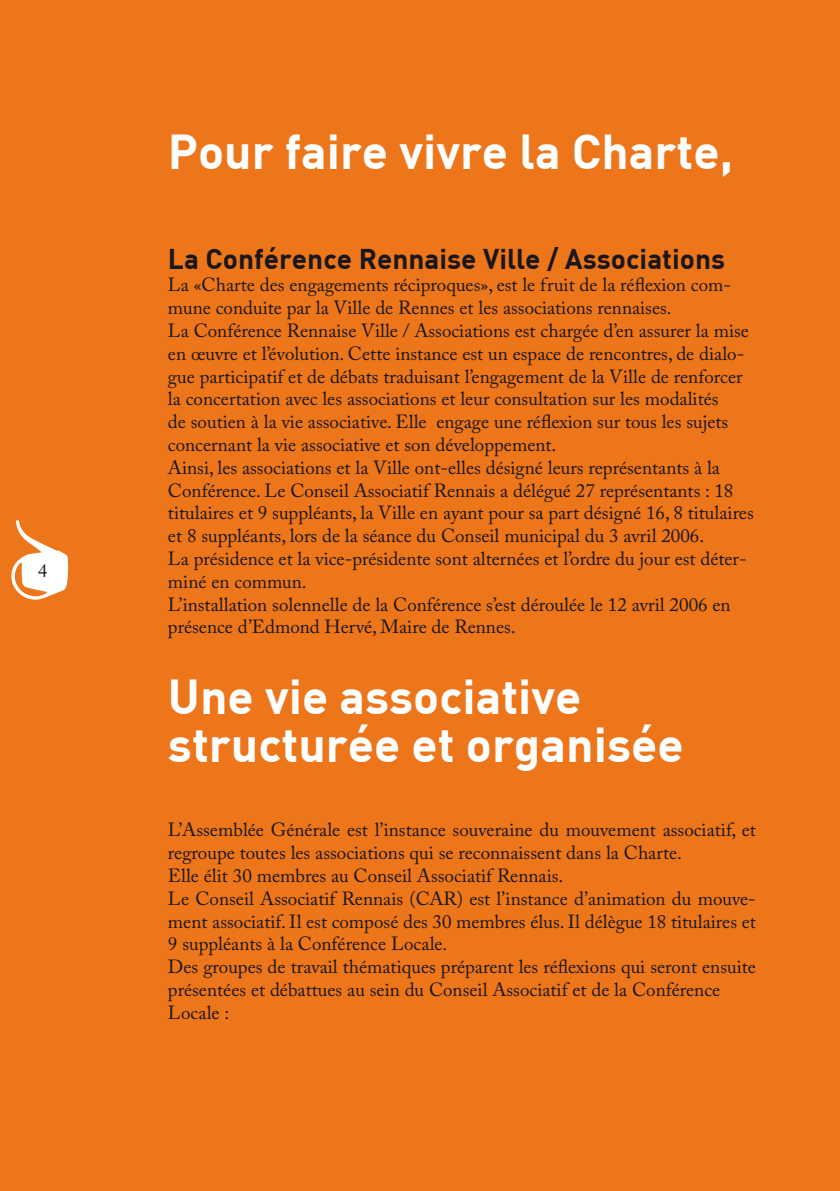
<style>
.page{position:relative;width:840px;height:1191px;background:#fff}
.page>*{position:absolute;margin:0;border:0;box-sizing:border-box;transform-origin:0 0}
.t1{font:700 48px/48px "DIN";color:#fff}
.t2{font:700 28px "DIN";color:#1a171c}
.t3{font:19px/22.8px "Adobe Caslon Pro";color:#1a171c}
</style>
<div class="page">
<div style="left:0;top:0;width:839px;height:1191px;background:#ed751a"></div>
<svg style="left:11px;top:520px;width:57px;height:80px"></svg>
<h1 class="t1" style="left:168px;top:126px;width:566px">Pour faire vivre la Charte,</h1>
<h2 class="t2" style="left:168px;top:240px;width:558px">La Conférence Rennaise Ville / Associations</h2>
<p class="t3" style="left:168px;top:273px;width:587px">La «Charte des engagements réciproques», est le fruit de la réflexion com&shy;mune conduite par la Ville de Rennes et les associations rennaises.<br>La Conférence Rennaise Ville / Associations est chargée d’en assurer la mise en œuvre et l’évolution. Cette instance est un espace de rencontres, de dialo&shy;gue participatif et de débats traduisant l’engagement de la Ville de renforcer la concertation avec les associations et leur consultation sur les modalités<br>de soutien à la vie associative. Elle engage une réflexion sur tous les sujets concernant la vie associative et son développement.<br>Ainsi, les associations et la Ville ont-elles désigné leurs représentants à la Conférence. Le Conseil Associatif Rennais a délégué 27 représentants : 18 titulaires et 9 suppléants, la Ville en ayant pour sa part désigné 16, 8 titulaires et 8 suppléants, lors de la séance du Conseil municipal du 3 avril 2006.<br>La présidence et la vice-présidente sont alternées et l’ordre du jour est déter&shy;miné en commun.<br>L’installation solennelle de la Conférence s’est déroulée le 12 avril 2006 en présence d’Edmond Hervé, Maire de Rennes.</p>
<h1 class="t1" style="left:168px;top:670px;width:517px">Une vie associative structurée et organisée</h1>
<p class="t3" style="left:168px;top:818px;width:589px">L’Assemblée Générale est l’instance souveraine du mouvement associatif, et regroupe toutes les associations qui se reconnaissent dans la Charte.<br>Elle élit 30 membres au Conseil Associatif Rennais.<br>Le Conseil Associatif Rennais (CAR) est l’instance d’animation du mouve&shy;ment associatif. Il est composé des 30 membres élus. Il délègue 18 titulaires et 9 suppléants à la Conférence Locale.<br>Des groupes de travail thématiques préparent les réflexions qui seront ensuite présentées et débattues au sein du Conseil Associatif et de la Conférence Locale :</p>
</div>
